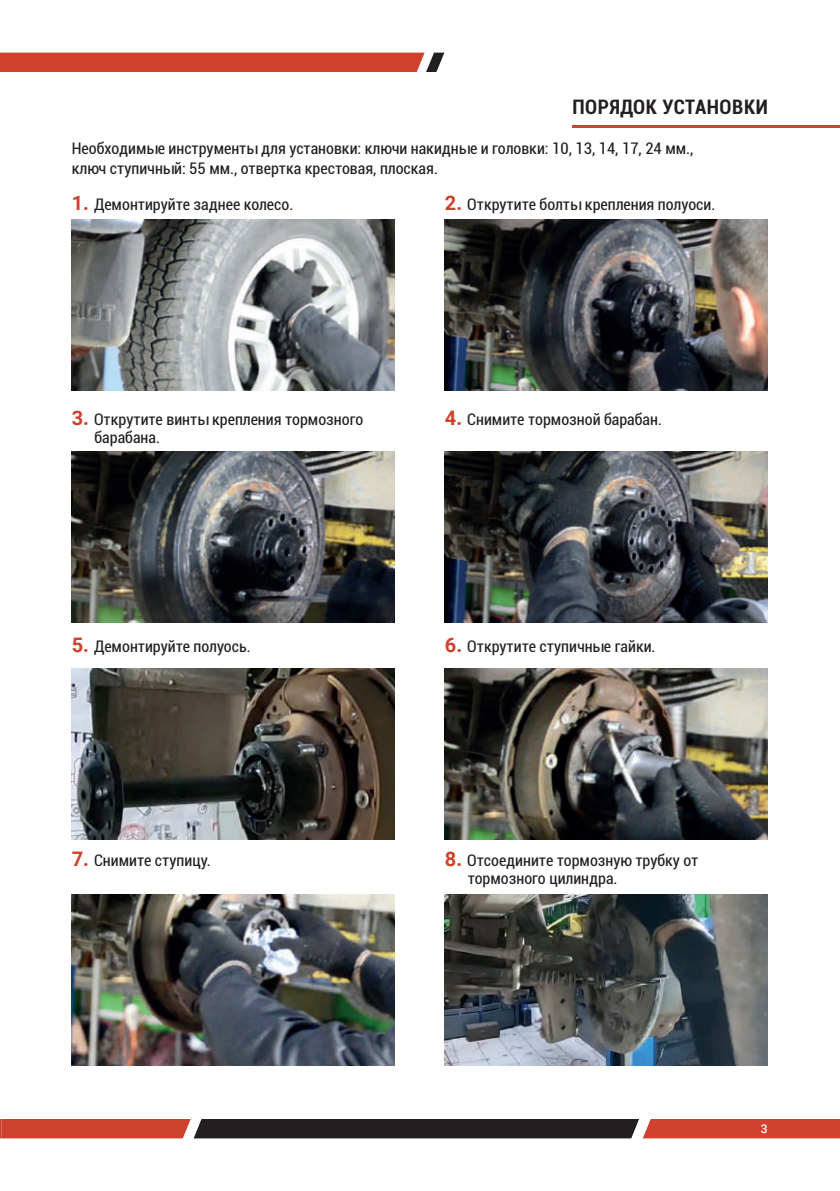
<style>
.page{position:relative;width:840px;height:1191px;background:#fff}
.page>*{position:absolute;margin:0;border:0;box-sizing:border-box;transform-origin:0 0}
.t1{font:700 condensed 20px "Roboto";letter-spacing:.03em;color:#231f20}
.t2{font:condensed 16px/18px "Roboto";color:#231f20}
.t3{font:500 12px "Roboto";color:#fff}
.s1{font-weight:700;font-stretch:normal;font-size:20px;color:#cd412d}
</style>
<div class="page">
<div style="left:0;top:53px;width:444px;height:19px;background:#d0422d"></div>
<svg style="left:0;top:1119px;width:839px;height:20px;background:#7a3a32"></svg>
<hr style="left:572px;top:125px;width:267px;height:3px;background:#d0422d">
<img style="left:72px;top:219px;width:322px;height:171px">
<img style="left:72px;top:451px;width:322px;height:171px">
<img style="left:72px;top:668px;width:322px;height:172px">
<img style="left:72px;top:894px;width:322px;height:171px">
<img style="left:444px;top:219px;width:323px;height:171px">
<img style="left:444px;top:451px;width:323px;height:171px">
<img style="left:444px;top:668px;width:323px;height:172px">
<img style="left:444px;top:894px;width:323px;height:171px">
<p class="t1" style="left:572px;top:93px;width:197px">ПОРЯДОК УСТАНОВКИ</p>
<p class="t2" style="left:72px;top:137px;width:622px;line-height:20px">Необходимые инструменты для установки: ключи накидные и головки: 10, 13, 14, 17, 24 мм., ключ ступичный: 55 мм., отвертка крестовая, плоская.</p>
<p class="t2" style="left:72px;top:194px;width:223px"><span class="s1">1.</span> Демонтируйте заднее колесо.</p>
<p class="t2" style="left:444px;top:194px;width:271px"><span class="s1">2.</span> Открутите болты крепления полуоси.</p>
<p class="t2" style="left:94px;top:409px;width:270px;text-indent:-23px"><span class="s1">3.</span> Открутите винты крепления тормозного барабана.</p>
<p class="t2" style="left:444px;top:409px;width:218px"><span class="s1">4.</span> Снимите тормозной барабан.</p>
<p class="t2" style="left:72px;top:637px;width:180px"><span class="s1">5.</span> Демонтируйте полуось.</p>
<p class="t2" style="left:444px;top:637px;width:212px"><span class="s1">6.</span> Открутите ступичные гайки.</p>
<p class="t2" style="left:72px;top:851px;width:140px"><span class="s1">7.</span> Снимите ступицу.</p>
<p class="t2" style="left:467px;top:851px;width:232px;text-indent:-23px"><span class="s1">8.</span> Отсоедините тормозную трубку от тормозного цилиндра.</p>
<p class="t3" style="left:760px;top:1119px;width:8px">3</p>
</div>
